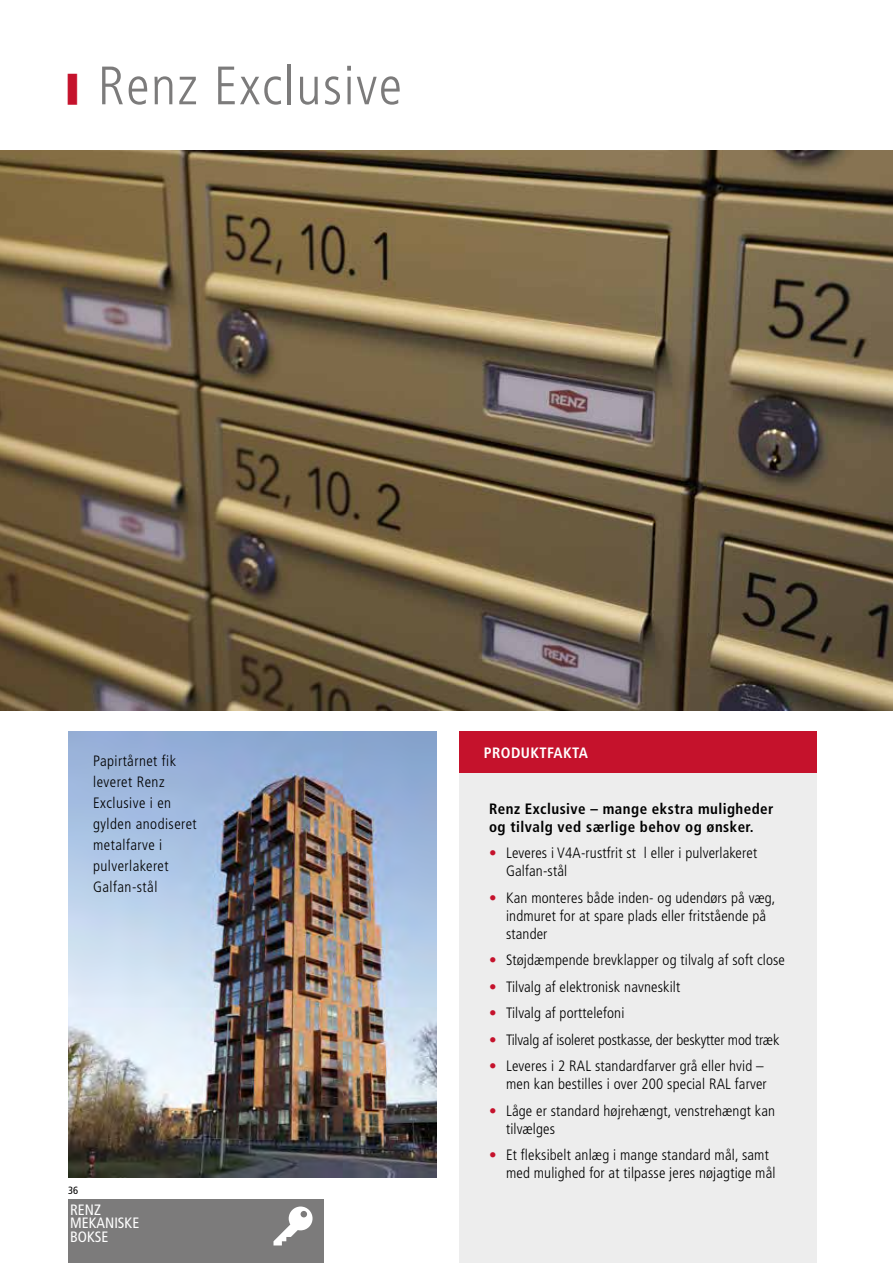
<style>
.page{position:relative;width:893px;height:1263px;background:#fff}
.page>*{position:absolute;margin:0;border:0;box-sizing:border-box;transform-origin:0 0}
.t1{font:300 condensed 54px "Frutiger LT Std";letter-spacing:.03em;color:#7c7b7b}
.t2{font:300 condensed 15px/18px "Frutiger LT Std";letter-spacing:.01em;color:#000}
.t3{font:300 condensed 15px/21px "Frutiger LT Std";letter-spacing:.03em;color:#000}
.t4{font:700 condensed 15px/18px "Frutiger LT Std";letter-spacing:.03em;color:#000}
.t5{font:300 condensed 15px "Frutiger LT Std";letter-spacing:-.01em;color:#000}
.t6{font:condensed 15px/13.5px "Frutiger LT Std";color:#fff}
.t7{font:700 condensed 15px "Frutiger LT Std";letter-spacing:.03em;color:#fff}
.t8{font:condensed 10.5px "Frutiger LT Std";color:#000}
.s1{font-family:"Arial";font-weight:400;font-stretch:normal;font-size:25.5px;color:#c5122c}
.s2{color:#c5122c}
</style>
<div class="page">
<img style="left:0;top:151px;width:893px;height:559px">
<img style="left:68px;top:732px;width:369px;height:446px">
<div style="left:459px;top:772px;width:357px;height:491px;background:#ededed"></div>
<div style="left:459px;top:732px;width:357px;height:41px;background:#c5122c"></div>
<div style="left:68px;top:1199px;width:255px;height:64px;background:#7c7b7b"></div>
<svg style="left:273px;top:1206px;width:40px;height:39px"></svg>
<h1 class="t1" style="left:68px;top:55px;width:335px"><span class="s1">▌</span> Renz Exclusive</h1>
<p class="t3" style="left:93px;top:750px;width:105px">Papirtårnet fik leveret Renz<br>Exclusive i en gylden anodiseret metalfarve i pulverlakeret<br>Galfan-stål</p>
<p class="t8" style="left:68px;top:1184px;width:12px">36</p>
<p class="t6" style="left:70px;top:1203px;width:71px">RENZ<br>MEKANISKE<br>BOKSE</p>
<p class="t7" style="left:484px;top:744px;width:106px">PRODUKTFAKTA</p>
<p class="t4" style="left:489px;top:799px;width:286px">Renz Exclusive – mange ekstra muligheder og tilvalg ved særlige behov og ønsker.</p>
<p class="t2" style="left:506px;top:844px;width:253px;text-indent:-17px"><span class="s2">•</span> Leveres i V4A-rustfrit st l eller i pulverlakeret<br>Galfan-stål</p>
<p class="t2" style="left:506px;top:888px;width:271px;text-indent:-17px"><span class="s2">•</span> Kan monteres både inden- og udendørs på væg, indmuret for at spare plads eller fritstående på stander</p>
<p class="t2" style="left:489px;top:951px;width:297px"><span class="s2">•</span> Støjdæmpende brevklapper og tilvalg af soft close</p>
<p class="t2" style="left:489px;top:977px;width:193px"><span class="s2">•</span> Tilvalg af elektronisk navneskilt</p>
<p class="t2" style="left:489px;top:1004px;width:137px"><span class="s2">•</span> Tilvalg af porttelefoni</p>
<p class="t5" style="left:489px;top:1031px;width:292px"><span class="s2">•</span> Tilvalg af isoleret postkasse, der beskytter mod træk</p>
<p class="t2" style="left:489px;top:1057px;width:279px;text-align:right"><span class="s2">•</span> Leveres i 2 RAL standardfarver grå eller hvid – men kan bestilles i over 200 special RAL farver</p>
<p class="t2" style="left:506px;top:1101px;width:271px;text-indent:-17px"><span class="s2">•</span> Låge er standard højrehængt, venstrehængt kan tilvælges</p>
<p class="t2" style="left:506px;top:1146px;width:271px;text-indent:-17px"><span class="s2">•</span> Et fleksibelt anlæg i mange standard mål, samt med mulighed for at tilpasse jeres nøjagtige mål</p>
</div>
